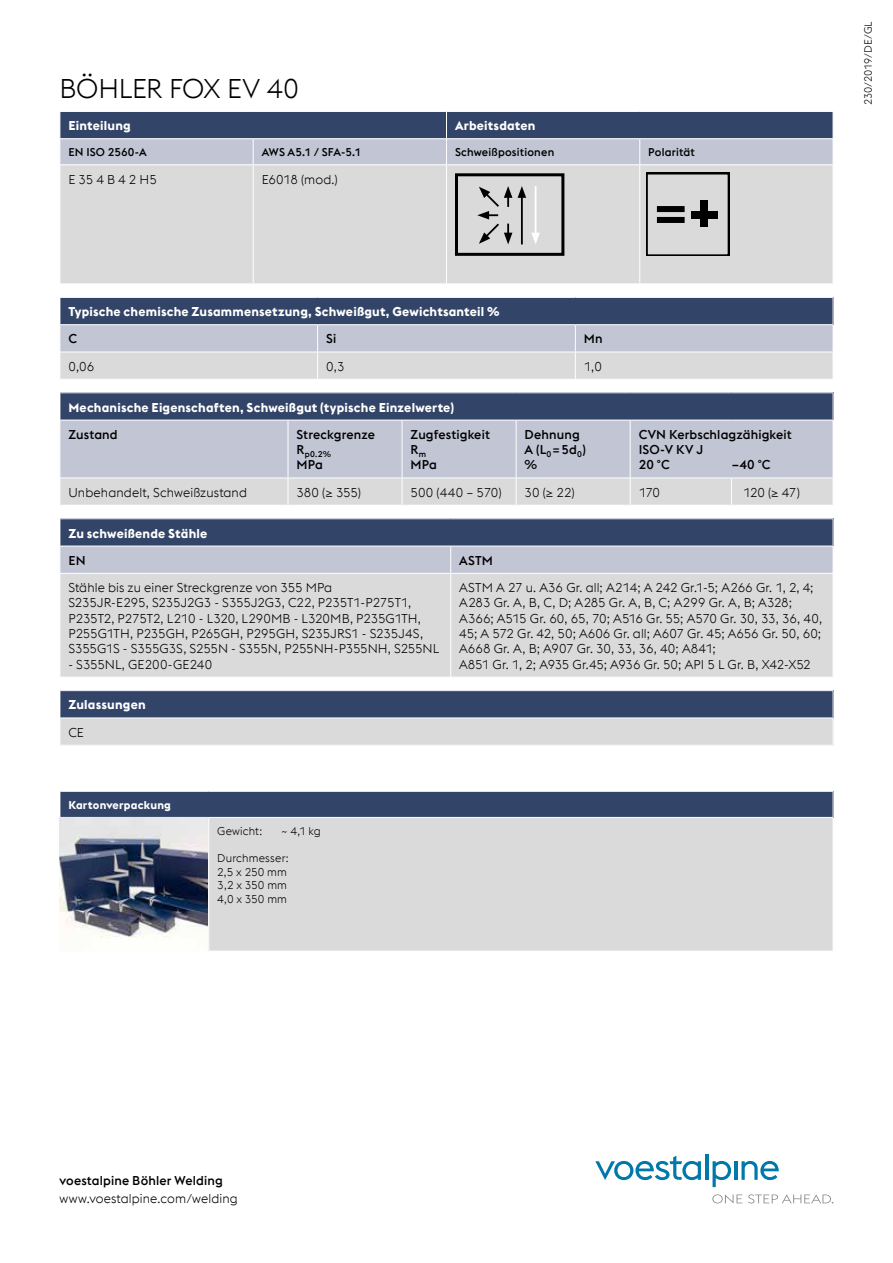
<style>
.page{position:relative;width:893px;height:1263px;background:#fff}
.page>*{position:absolute;margin:0;border:0;box-sizing:border-box;transform-origin:0 0}
.t1{font:300 27px "voestalpine";letter-spacing:-.01em;color:#000}
.t2{font:300 12.75px/15.3px "voestalpine";color:#000}
.t3{font:700 12.75px "voestalpine";letter-spacing:.015em;color:#fff}
.t4{font:500 12.75px/15.3px "voestalpine";letter-spacing:.01em;color:#000}
.t5{font:300 11.25px/13.5px "voestalpine";letter-spacing:.015em;color:#000}
.t6{font:500 11.25px "voestalpine";letter-spacing:.015em;color:#000}
.t7{font:700 11.25px "voestalpine";letter-spacing:.02em;color:#fff}
.t8{font:300 10.5px "voestalpine";color:#000}
.t9{font:500 8.25px "voestalpine";color:#000}
</style>
<div class="page">
<svg style="left:595px;top:1156px;width:106px;height:24px"></svg>
<hr style="left:705px;top:1154px;width:3px;height:26px;background:#0078aa">
<svg style="left:713px;top:1161px;width:18px;height:26px"></svg>
<hr style="left:734px;top:1161px;width:3px;height:19px;background:#0078aa">
<svg style="left:741px;top:1161px;width:38px;height:19px"></svg>
<svg style="left:712px;top:1194px;width:30px;height:9px"></svg>
<svg style="left:748px;top:1194px;width:85px;height:9px"></svg>
<div style="left:61px;top:165px;width:772px;height:118px;background:#dadada"></div>
<hr style="left:253px;top:165px;width:1px;height:118px;background:#fff">
<hr style="left:446px;top:165px;width:1px;height:118px;background:#fff">
<hr style="left:639px;top:165px;width:1px;height:118px;background:#fff">
<svg style="left:60px;top:111px;width:773px;height:54px;background:#7f89a1"></svg>
<hr style="left:640px;top:164px;width:193px;height:1px;background:#fff">
<div style="left:455px;top:173px;width:109px;height:83px;border:3px solid #000"></div>
<svg style="left:60px;top:298px;width:774px;height:81px;background:#9ca3b4"></svg>
<hr style="left:60px;top:352px;width:258px;height:1px;background:#fff">
<svg style="left:60px;top:393px;width:774px;height:112px;background:#a6acbc"></svg>
<hr style="left:833px;top:420px;width:1px;height:58px;background:#fff">
<hr style="left:288px;top:478px;width:114px;height:1px;background:#fff">
<hr style="left:402px;top:478px;width:114px;height:1px;background:#fff">
<hr style="left:516px;top:478px;width:114px;height:1px;background:#fff">
<hr style="left:630px;top:478px;width:101px;height:1px;background:#fff">
<hr style="left:731px;top:478px;width:102px;height:1px;background:#fff">
<hr style="left:402px;top:420px;width:1px;height:58px;background:#fff">
<hr style="left:516px;top:420px;width:1px;height:58px;background:#fff">
<hr style="left:630px;top:420px;width:1px;height:58px;background:#fff">
<hr style="left:60px;top:420px;width:1px;height:58px;background:#fff">
<hr style="left:288px;top:420px;width:1px;height:58px;background:#fff">
<hr style="left:60px;top:478px;width:228px;height:1px;background:#fff">
<div style="left:61px;top:574px;width:772px;height:103px;background:#dadada"></div>
<hr style="left:450px;top:574px;width:1px;height:103px;background:#fff">
<svg style="left:60px;top:519px;width:774px;height:54px;background:#7d88a0"></svg>
<div style="left:60px;top:691px;width:773px;height:27px;background:#324568"></div>
<div style="left:60px;top:718px;width:773px;height:27px;background:#dadada"></div>
<hr style="left:60px;top:717px;width:773px;height:1px;background:#fff">
<svg style="left:60px;top:691px;width:1px;height:54px"></svg>
<svg style="left:833px;top:691px;width:1px;height:54px"></svg>
<div style="left:60px;top:791px;width:773px;height:26px;background:#324568"></div>
<div style="left:209px;top:818px;width:624px;height:133px;background:#dadada"></div>
<svg style="left:833px;top:792px;width:1px;height:25px"></svg>
<hr style="left:60px;top:791px;width:149px;height:1px;background:#fff">
<svg style="left:60px;top:792px;width:1px;height:25px"></svg>
<hr style="left:209px;top:791px;width:624px;height:1px;background:#fff">
<svg style="left:646px;top:173px;width:83px;height:82px;background:#bfbfbf"></svg>
<div style="left:691px;top:211px;width:27px;height:7px;background:#000"></div>
<div style="left:700px;top:200px;width:8px;height:27px;background:#000"></div>
<hr style="left:521px;top:195px;width:2px;height:49px;background:#000">
<svg style="left:518px;top:186px;width:8px;height:12px"></svg>
<hr style="left:535px;top:186px;width:1px;height:50px;background:#fff">
<svg style="left:531px;top:233px;width:9px;height:11px"></svg>
<svg style="left:477px;top:186px;width:35px;height:58px;background:#b3b3b3"></svg>
<img style="left:60px;top:818px;width:148px;height:120px">
<h1 class="t1" style="left:60px;top:73px;width:241px">BÖHLER FOX EV 40</h1>
<p class="t3" style="left:68px;top:117px;width:64px">Einteilung</p>
<p class="t3" style="left:455px;top:117px;width:82px">Arbeitsdaten</p>
<p class="t6" style="left:68px;top:146px;width:80px">EN ISO 2560-A</p>
<p class="t6" style="left:262px;top:146px;width:101px">AWS A5.1 / SFA-5.1</p>
<p class="t6" style="left:455px;top:146px;width:101px">Schweißpositionen</p>
<p class="t6" style="left:648px;top:146px;width:48px">Polarität</p>
<p class="t2" style="left:68px;top:171px;width:90px">E 35 4 B 4 2 H5</p>
<p class="t2" style="left:262px;top:171px;width:78px">E6018 (mod.)</p>
<p class="t8" style="left:862px;top:105px;width:85px;rotate:-90deg">230/2019/DE/GL</p>
<p class="t3" style="left:68px;top:303px;width:433px">Typische chemische Zusammensetzung, Schweißgut, Gewichtsanteil %</p>
<p class="t4" style="left:68px;top:331px;width:10px">C</p>
<p class="t4" style="left:326px;top:331px;width:12px">Si</p>
<p class="t4" style="left:584px;top:331px;width:20px">Mn</p>
<p class="t2" style="left:68px;top:359px;width:27px">0,06</p>
<p class="t2" style="left:326px;top:359px;width:20px">0,3</p>
<p class="t2" style="left:584px;top:359px;width:20px">1,0</p>
<p class="t3" style="left:68px;top:399px;width:387px">Mechanische Eigenschaften, Schweißgut (typische Einzelwerte)</p>
<p class="t4" style="left:68px;top:427px;width:51px">Zustand</p>
<p class="t4" style="left:297px;top:427px;width:80px">Streckgrenze</p>
<p class="t9" style="left:297px;top:449px;width:36px"><sup>R</sup>p0.2%</p>
<p class="t4" style="left:297px;top:457px;width:28px">MPa</p>
<p class="t4" style="left:411px;top:427px;width:81px">Zugfestigkeit<br>R<sub>m<br></sub>MPa</p>
<p class="t4" style="left:525px;top:427px;width:63px">Dehnung<br>A (L<sub>0</sub>=5d<sub>0</sub>) %</p>
<p class="t4" style="left:639px;top:427px;width:155px">CVN Kerbschlagzähigkeit<br>ISO-V KV J<br>20 °C</p>
<p class="t4" style="left:732px;top:457px;width:40px">–40 °C</p>
<p class="t2" style="left:68px;top:485px;width:180px">Unbehandelt, Schweißzustand</p>
<p class="t2" style="left:297px;top:485px;width:66px">380 (≥ 355)</p>
<p class="t2" style="left:411px;top:485px;width:92px">500 (440 – 570)</p>
<p class="t2" style="left:525px;top:485px;width:52px">30 (≥ 22)</p>
<p class="t2" style="left:639px;top:485px;width:23px">170</p>
<p class="t2" style="left:743px;top:485px;width:58px">120 (≥ 47)</p>
<p class="t3" style="left:68px;top:525px;width:141px">Zu schweißende Stähle</p>
<p class="t4" style="left:68px;top:553px;width:19px">EN</p>
<p class="t4" style="left:459px;top:553px;width:35px">ASTM</p>
<p class="t2" style="left:68px;top:580px;width:372px">Stähle bis zu einer Streckgrenze von 355 MPa<br>S235JR-E295, S235J2G3 - S355J2G3, C22, P235T1-P275T1, P235T2, P275T2, L210 - L320, L290MB - L320MB, P235G1TH, P255G1TH, P235GH, P265GH, P295GH, S235JRS1 - S235J4S, S355G1S - S355G3S, S255N - S355N, P255NH-P355NH, S255NL</p>
<p class="t2" style="left:68px;top:656px;width:145px">- S355NL, GE200-GE240</p>
<p class="t2" style="left:459px;top:580px;width:364px">ASTM A 27 u. A36 Gr. all; A214; A 242 Gr.1-5; A266 Gr. 1, 2, 4; A283 Gr. A, B, C, D; A285 Gr. A, B, C; A299 Gr. A, B; A328; A366; A515 Gr. 60, 65, 70; A516 Gr. 55; A570 Gr. 30, 33, 36, 40, 45; A 572 Gr. 42, 50; A606 Gr. all; A607 Gr. 45; A656 Gr. 50, 60; A668 Gr. A, B; A907 Gr. 30, 33, 36, 40; A841;<br>A851 Gr. 1, 2; A935 Gr.45; A936 Gr. 50; API 5 L Gr. B, X42-X52</p>
<p class="t3" style="left:68px;top:697px;width:79px">Zulassungen</p>
<p class="t2" style="left:68px;top:725px;width:17px">CE</p>
<p class="t7" style="left:68px;top:798px;width:104px">Kartonverpackung</p>
<p class="t5" style="left:217px;top:824px;width:46px">Gewicht:</p>
<p class="t5" style="left:281px;top:824px;width:41px">~ 4,1 kg</p>
<p class="t5" style="left:217px;top:851px;width:73px">Durchmesser:<br>2,5 x 250 mm<br>3,2 x 350 mm<br>4,0 x 350 mm</p>
<p class="t4" style="left:60px;top:1173px;width:165px">voestalpine Böhler Welding</p>
<p class="t2" style="left:60px;top:1191px;width:180px">www.voestalpine.com/welding</p>
</div>
